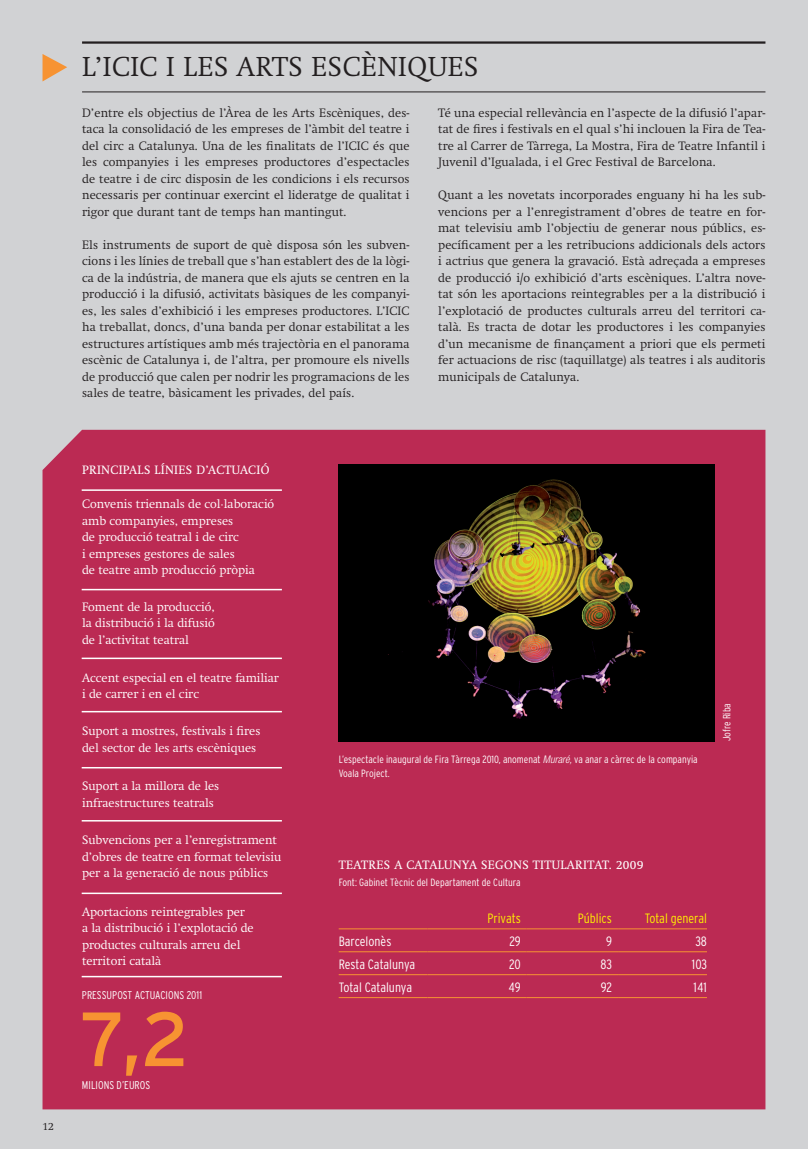
<style>
.page{position:relative;width:808px;height:1149px;background:#fff}
.page>*{position:absolute;margin:0;border:0;box-sizing:border-box;transform-origin:0 0}
.t1{font:76.5px "Interstate";color:#f79332}
.t2{font:300 27px "Swift";letter-spacing:.02em;color:#231f20}
.t3{font:300 condensed 13.5px "Interstate";letter-spacing:-.005em;color:#fff}
.t4{font:300 condensed 13.5px "Interstate";color:#fff101}
.t5{font:300 12px/16.5px "Swift";letter-spacing:.01em;color:#231f20;text-align:justify}
.t6{font:300 12px/16.5px "Swift";color:#fff}
.t7{font:12px "Swift";letter-spacing:.03em;color:#fff}
.t8{font:300 condensed 11.25px "Interstate";color:#fff}
.t9{font:300 condensed 10.5px/13.5px "Interstate";color:#fff}
.t10{font:300 10.5px "Swift";color:#231f20}
.s1{font-family:"Helvetica Neue LT";font-style:italic}
</style>
<div class="page">
<div style="left:0;top:0;width:808px;height:1148px;background:#d1d2d4"></div>
<div style="left:43px;top:429px;width:722px;height:679px;background:#bb2a53"></div>
<hr style="left:82px;top:41px;width:683px;height:3px;background:#231f20">
<hr style="left:82px;top:91px;width:683px;height:1px;background:#231f20">
<svg style="left:43px;top:54px;width:24px;height:27px"></svg>
<hr style="left:82px;top:489px;width:200px;height:1px;background:#fff">
<hr style="left:82px;top:588px;width:200px;height:2px;background:#fff">
<hr style="left:82px;top:657px;width:200px;height:2px;background:#fff">
<hr style="left:82px;top:819px;width:200px;height:2px;background:#fff">
<hr style="left:82px;top:975px;width:200px;height:2px;background:#fff">
<hr style="left:82px;top:892px;width:200px;height:1px;background:#fff">
<hr style="left:82px;top:766px;width:200px;height:2px;background:#fff">
<hr style="left:82px;top:710px;width:200px;height:2px;background:#fff">
<img style="left:339px;top:464px;width:376px;height:277px">
<hr style="left:339px;top:928px;width:89px;height:1px;background:#f79332">
<hr style="left:428px;top:928px;width:99px;height:1px;background:#f79332">
<hr style="left:527px;top:928px;width:91px;height:1px;background:#f79332">
<hr style="left:618px;top:928px;width:89px;height:1px;background:#f79332">
<hr style="left:339px;top:951px;width:89px;height:1px;background:#f79332">
<hr style="left:428px;top:951px;width:99px;height:1px;background:#f79332">
<hr style="left:527px;top:951px;width:91px;height:1px;background:#f79332">
<hr style="left:618px;top:951px;width:89px;height:1px;background:#f79332">
<hr style="left:339px;top:973px;width:89px;height:1px;background:#f79332">
<hr style="left:428px;top:973px;width:99px;height:1px;background:#f79332">
<hr style="left:527px;top:973px;width:91px;height:1px;background:#f79332">
<hr style="left:618px;top:973px;width:89px;height:1px;background:#f79332">
<hr style="left:339px;top:996px;width:89px;height:1px;background:#f79332">
<hr style="left:428px;top:996px;width:99px;height:1px;background:#f79332">
<hr style="left:527px;top:996px;width:91px;height:1px;background:#f79332">
<hr style="left:618px;top:996px;width:89px;height:1px;background:#f79332">
<p class="t10" style="left:43px;top:1120px;width:13px">12</p>
<p class="t2" style="left:82px;top:51px;width:398px">L’ICIC I LES ARTS ESCÈNIQUES</p>
<p class="t5" style="left:82px;top:104px;width:329px">D’entre els objectius de l’Àrea de les Arts Escèniques, des&shy;taca la consolidació de les empreses de l’àmbit del teatre i del circ a Catalunya. Una de les finalitats de l’ICIC és que les companyies i les empreses productores d’espectacles de teatre i de circ disposin de les condicions i els recursos necessaris per continuar exercint el lideratge de qualitat i rigor que durant tant de temps han mantingut.</p>
<p class="t5" style="left:82px;top:236px;width:329px">Els instruments de suport de què disposa són les subven&shy;cions i les línies de treball que s’han establert des de la lògi&shy;ca de la indústria, de manera que els ajuts se centren en la producció i la difusió, activitats bàsiques de les companyi&shy;es, les sales d’exhibició i les empreses productores. L’ICIC ha treballat, doncs, d’una banda per donar estabilitat a les estructures artístiques amb més trajectòria en el panorama escènic de Catalunya i, de l’altra, per promoure els nivells de producció que calen per nodrir les programacions de les sales de teatre, bàsicament les privades, del país.</p>
<p class="t5" style="left:438px;top:104px;width:329px">Té una especial rellevància en l’aspecte de la difusió l’apar&shy;tat de fires i festivals en el qual s’hi inclouen la Fira de Tea&shy;tre al Carrer de Tàrrega, La Mostra, Fira de Teatre Infantil i Juvenil d’Igualada, i el Grec Festival de Barcelona.</p>
<p class="t5" style="left:438px;top:187px;width:329px">Quant a les novetats incorporades enguany hi ha les sub&shy;vencions per a l’enregistrament d’obres de teatre en for&shy;mat televisiu amb l’objectiu de generar nous públics, es&shy;pecíficament per a les retribucions addicionals dels actors i actrius que genera la gravació. Està adreçada a empreses de producció i/o exhibició d’arts escèniques. L’altra nove&shy;tat són les aportacions reintegrables per a la distribució i l’explotació de productes culturals arreu del territori ca&shy;talà. Es tracta de dotar les productores i les companyies d’un mecanisme de finançament a priori que els permeti fer actuacions de risc (taquillatge) als teatres i als auditoris municipals de Catalunya.</p>
<p class="t7" style="left:82px;top:463px;width:189px">PRINCIPALS LÍNIES D’ACTUACIÓ</p>
<p class="t6" style="left:82px;top:496px;width:194px">Convenis triennals de col·laboració amb companyies, empreses</p>
<p class="t6" style="left:82px;top:529px;width:158px">de producció teatral i de circ</p>
<p class="t6" style="left:82px;top:545px;width:154px">i empreses gestores de sales</p>
<p class="t6" style="left:82px;top:562px;width:174px">de teatre amb producció pròpia</p>
<p class="t6" style="left:82px;top:598px;width:134px">Foment de la producció,</p>
<p class="t6" style="left:82px;top:615px;width:134px">la distribució i la difusió</p>
<p class="t6" style="left:82px;top:631px;width:108px">de l’activitat teatral</p>
<p class="t6" style="left:82px;top:669px;width:198px">Accent especial en el teatre familiar i de carrer i en el circ</p>
<p class="t6" style="left:82px;top:722px;width:180px">Suport a mostres, festivals i fires</p>
<p class="t6" style="left:82px;top:739px;width:176px">del sector de les arts escèniques</p>
<p class="t6" style="left:82px;top:777px;width:139px">Suport a la millora de les infraestructures teatrals</p>
<p class="t6" style="left:82px;top:831px;width:201px">Subvencions per a l’enregistrament d’obres de teatre en format televisiu per a la generació de nous públics</p>
<p class="t6" style="left:82px;top:903px;width:173px">Aportacions reintegrables per a la distribució i l’explotació de productes culturals arreu del territori català</p>
<p class="t8" style="left:82px;top:988px;width:122px">PRESSUPOST ACTUACIONS 2011</p>
<p class="t1" style="left:81px;top:995px;width:110px">7,2</p>
<p class="t8" style="left:82px;top:1078px;width:70px">MILIONS D’EUROS</p>
<p class="t9" style="left:339px;top:752px;width:361px">L’espectacle inaugural de Fira Tàrrega 2010, anomenat <span class="s1">Muraré,</span> va anar a càrrec de la companyia<br>Voala Project.</p>
<p class="t9" style="left:720px;top:741px;width:40px;rotate:-90deg">Jofre Riba</p>
<p class="t7" style="left:339px;top:857px;width:306px">TEATRES A CATALUNYA SEGONS TITULARITAT. 2009</p>
<p class="t9" style="left:339px;top:874px;width:183px">Font: Gabinet Tècnic del Departament de Cultura</p>
<p class="t4" style="left:487px;top:910px;width:35px">Privats</p>
<p class="t4" style="left:578px;top:910px;width:36px">Públics</p>
<p class="t4" style="left:645px;top:910px;width:64px">Total general</p>
<p class="t3" style="left:339px;top:933px;width:54px">Barcelonès</p>
<p class="t3" style="left:509px;top:933px;width:13px">29</p>
<p class="t3" style="left:606px;top:933px;width:7px">9</p>
<p class="t3" style="left:695px;top:933px;width:13px">38</p>
<p class="t3" style="left:339px;top:956px;width:78px">Resta Catalunya</p>
<p class="t3" style="left:509px;top:956px;width:13px">20</p>
<p class="t3" style="left:600px;top:956px;width:13px">83</p>
<p class="t3" style="left:692px;top:956px;width:17px">103</p>
<p class="t3" style="left:339px;top:978px;width:75px">Total Catalunya</p>
<p class="t3" style="left:509px;top:978px;width:13px">49</p>
<p class="t3" style="left:601px;top:978px;width:13px">92</p>
<p class="t3" style="left:694px;top:978px;width:15px">141</p>
</div>
